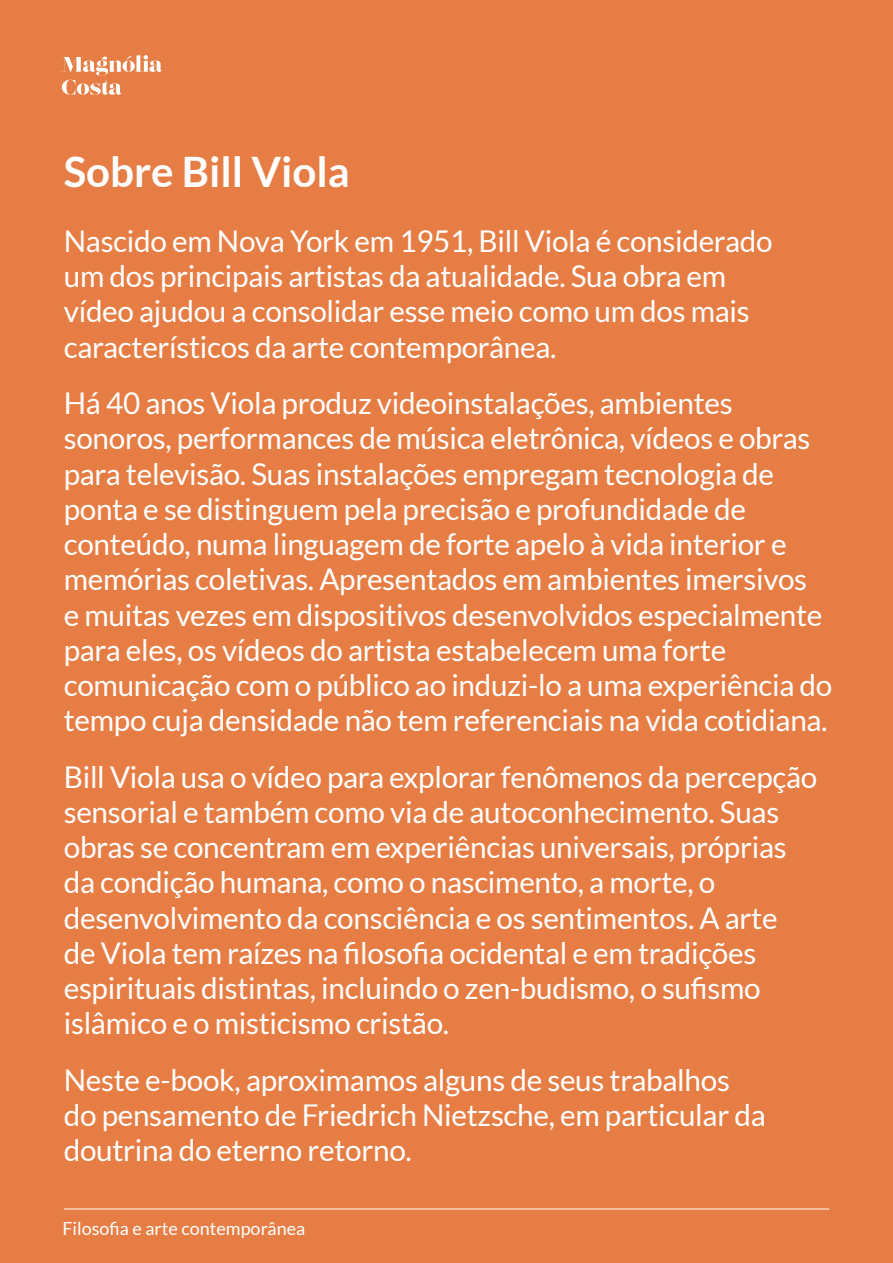
<style>
.page{position:relative;width:893px;height:1263px;background:#e67d45}
.page>*{position:absolute;margin:0;border:0;box-sizing:border-box;transform-origin:0 0}
.titulo{font:700 42px "Lato";color:#fff}
.texto{font:30px/35.2px "Lato";letter-spacing:-.01em;color:#fff}
.t1{font:18px "Lato";color:#fff}
</style>
<div class="page">
<svg style="left:61px;top:55px;width:102px;height:40px"></svg>
<hr style="left:64px;top:1209px;width:765px;height:1px;background:#fff">
<p class="titulo" style="left:64px;top:147px;width:287px">Sobre Bill Viola</p>
<p class="texto" style="left:64px;top:223px;width:710px">Nascido em Nova York em 1951, Bill Viola é considerado um dos principais artistas da atualidade. Sua obra em vídeo ajudou a consolidar esse meio como um dos mais característicos da arte contemporânea.</p>
<p class="texto" style="left:64px;top:385px;width:770px">Há 40 anos Viola produz videoinstalações, ambientes sonoros, performances de música eletrônica, vídeos e obras para televisão. Suas instalações empregam tecnologia de ponta e se distinguem pela precisão e profundidade de conteúdo, numa linguagem de forte apelo à vida interior e memórias coletivas. Apresentados em ambientes imersivos<br>e muitas vezes em dispositivos desenvolvidos especialmente para eles, os vídeos do artista estabelecem uma forte comunicação com o público ao induzi-lo a uma experiência do tempo cuja densidade não tem referenciais na vida cotidiana.</p>
<p class="texto" style="left:64px;top:759px;width:755px">Bill Viola usa o vídeo para explorar fenômenos da percepção sensorial e também como via de autoconhecimento. Suas obras se concentram em experiências universais, próprias da condição humana, como o nascimento, a morte, o desenvolvimento da consciência e os sentimentos. A arte<br>de Viola tem raízes na filosofia ocidental e em tradições espirituais distintas, incluindo o zen-budismo, o sufismo islâmico e o misticismo cristão.</p>
<p class="texto" style="left:64px;top:1062px;width:704px">Neste e-book, aproximamos alguns de seus trabalhos do pensamento de Friedrich Nietzsche, em particular da doutrina do eterno retorno.</p>
<p class="t1" style="left:62px;top:1218px;width:244px">Filosofia e arte contemporânea</p>
</div>
